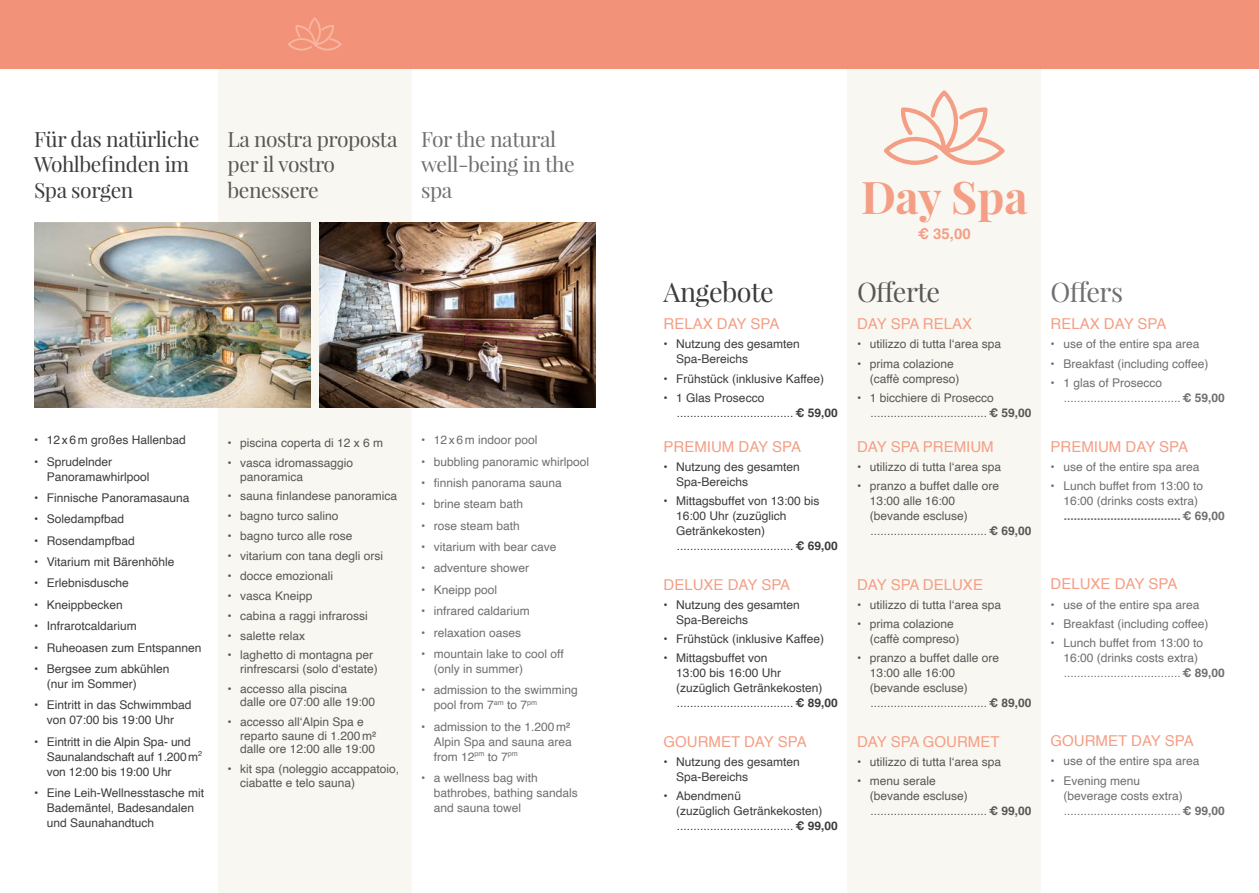
<style>
.page{position:relative;width:1259px;height:893px;background:#fff}
.page>*{position:absolute;margin:0;border:0;box-sizing:border-box;transform-origin:0 0}
.t1{font:700 45px "Playfair Display";letter-spacing:-.005em;color:#f49f85}
.t2{font:27px "Playfair Display";letter-spacing:-.02em;color:#3c3c3b}
.t3{font:27px "Playfair Display";letter-spacing:-.02em;color:#575756}
.t4{font:27px "Playfair Display";color:#706f6f}
.t5{font:21px/25.5px "Playfair Display";letter-spacing:-.02em;color:#3c3c3b}
.t6{font:21px/25.5px "Playfair Display";letter-spacing:-.02em;color:#575756}
.t7{font:21px/25.5px "Playfair Display";letter-spacing:-.02em;color:#706f6f}
.t8{font:15px "Helvetica";color:#f49f85}
.t9{font:700 15px "Helvetica";color:#f49f85}
.t10{font:12px/15px "Helvetica";color:#3c3c3b}
.t11{font:12px/15px "Helvetica";color:#575756}
.t12{font:12px/15px "Helvetica";color:#706f6f}
.t13{font:700 12px "Helvetica";color:#3c3c3b}
.t14{font:700 12px "Helvetica";color:#575756}
.t15{font:700 12px "Helvetica";color:#706f6f}
</style>
<div class="page">
<div style="left:218px;top:68px;width:193px;height:825px;background:#f9f7f2"></div>
<div style="left:847px;top:68px;width:194px;height:825px;background:#f9f7f2"></div>
<img style="left:34px;top:223px;width:276px;height:185px">
<div style="left:0;top:0;width:1259px;height:68px;background:#f29278"></div>
<svg style="left:288px;top:17px;width:54px;height:34px"></svg>
<img style="left:319px;top:223px;width:276px;height:185px">
<svg style="left:884px;top:90px;width:120px;height:75px"></svg>
<h3 class="t5" style="left:34px;top:126px;width:167px">Für das natürliche<br>Wohlbefinden im<br>Spa sorgen</h3>
<h3 class="t6" style="left:227px;top:126px;width:171px">La nostra proposta per il vostro benessere</h3>
<h3 class="t7" style="left:421px;top:126px;width:155px">For the natural well-being in the spa</h3>
<p class="t10" style="left:34px;top:433px;width:153px">• 12 x 6 m großes Hallenbad</p>
<p class="t10" style="left:47px;top:454px;width:104px;text-indent:-13px">• Sprudelnder<br>Panoramawhirlpool</p>
<p class="t10" style="left:34px;top:491px;width:157px">• Finnische Panoramasauna</p>
<p class="t10" style="left:34px;top:512px;width:92px">• Soledampfbad</p>
<p class="t10" style="left:34px;top:533px;width:102px">• Rosendampfbad</p>
<p class="t10" style="left:34px;top:555px;width:142px">• Vitarium mit Bärenhöhle</p>
<p class="t10" style="left:34px;top:576px;width:96px">• Erlebnisdusche</p>
<p class="t10" style="left:34px;top:597px;width:90px">• Kneippbecken</p>
<p class="t10" style="left:34px;top:619px;width:104px">• Infrarotcaldarium</p>
<p class="t10" style="left:34px;top:640px;width:169px">• Ruheoasen zum Entspannen</p>
<p class="t10" style="left:47px;top:662px;width:124px;text-indent:-13px">• Bergsee zum abkühlen (nur im Sommer)</p>
<p class="t10" style="left:34px;top:698px;width:159px;text-align:center">• Eintritt in das Schwimmbad von 07:00 bis 19:00 Uhr</p>
<p class="t10" style="left:47px;top:734px;width:157px;text-indent:-13px">• Eintritt in die Alpin Spa- und<br>Saunalandschaft auf 1.200 m<sup>2 </sup>von 12:00 bis 19:00 Uhr</p>
<p class="t10" style="left:47px;top:786px;width:159px;text-indent:-13px">• Eine Leih-Wellnesstasche mit<br>Bademäntel, Badesandalen und Saunahandtuch</p>
<p class="t11" style="left:227px;top:436px;width:157px">• piscina coperta di 12 x 6 m</p>
<p class="t11" style="left:240px;top:456px;width:114px;line-height:13.5px;text-indent:-13px">• vasca idromassaggio panoramica</p>
<p class="t11" style="left:227px;top:489px;width:171px">• sauna finlandese panoramica</p>
<p class="t11" style="left:227px;top:509px;width:112px">• bagno turco salino</p>
<p class="t11" style="left:227px;top:529px;width:126px">• bagno turco alle rose</p>
<p class="t11" style="left:227px;top:549px;width:157px">• vitarium con tana degli orsi</p>
<p class="t11" style="left:227px;top:569px;width:107px">• docce emozionali</p>
<p class="t11" style="left:227px;top:588px;width:86px">• vasca Kneipp</p>
<p class="t11" style="left:227px;top:608px;width:142px">• cabina a raggi infrarossi</p>
<p class="t11" style="left:227px;top:628px;width:79px">• salette relax</p>
<p class="t11" style="left:240px;top:649px;width:139px;line-height:13.5px;text-indent:-13px">• laghetto di montagna per rinfrescarsi (solo d‘estate)</p>
<p class="t11" style="left:240px;top:682px;width:136px;line-height:13.5px;text-indent:-13px">• accesso alla piscina dalle ore 07:00 alle 19:00</p>
<p class="t11" style="left:240px;top:716px;width:137px;line-height:13.5px;text-indent:-13px">• accesso all‘Alpin Spa e reparto saune di 1.200 m² dalle ore 12:00 alle 19:00</p>
<p class="t11" style="left:240px;top:762px;width:160px;line-height:13.5px;text-indent:-13px">• kit spa (noleggio accappatoio, ciabatte e telo sauna)</p>
<p class="t12" style="left:421px;top:433px;width:118px">• 12 x 6 m indoor pool</p>
<p class="t12" style="left:421px;top:454px;width:170px">• bubbling panoramic whirlpool</p>
<p class="t12" style="left:421px;top:476px;width:142px">• finnish panorama sauna</p>
<p class="t12" style="left:421px;top:497px;width:104px">• brine steam bath</p>
<p class="t12" style="left:421px;top:518px;width:100px">• rose steam bath</p>
<p class="t12" style="left:421px;top:540px;width:137px">• vitarium with bear cave</p>
<p class="t12" style="left:421px;top:561px;width:110px">• adventure shower</p>
<p class="t12" style="left:421px;top:582px;width:78px">• Kneipp pool</p>
<p class="t12" style="left:421px;top:604px;width:110px">• infrared caldarium</p>
<p class="t12" style="left:421px;top:625px;width:102px">• relaxation oases</p>
<p class="t12" style="left:434px;top:647px;width:131px;text-indent:-13px">• mountain lake to cool off (only in summer)</p>
<p class="t12" style="left:434px;top:683px;width:146px;text-indent:-13px">• admission to the swimming pool from 7<sup>am</sup> to 7<sup>pm</sup></p>
<p class="t12" style="left:434px;top:719px;width:140px;text-indent:-13px">• admission to the 1.200 m²<br>Alpin Spa and sauna area from 12<sup>pm</sup> to 7<sup>pm</sup></p>
<p class="t12" style="left:434px;top:771px;width:146px;text-indent:-13px">• a wellness bag with bathrobes, bathing sandals and sauna towel</p>
<h1 class="t1" style="left:861px;top:168px;width:168px">Day Spa</h1>
<p class="t9" style="left:918px;top:225px;width:54px">€ 35,00</p>
<h2 class="t2" style="left:663px;top:275px;width:112px">Angebote</h2>
<h2 class="t3" style="left:857px;top:275px;width:85px">Offerte</h2>
<h2 class="t4" style="left:1050px;top:275px;width:74px">Offers</h2>
<p class="t8" style="left:663px;top:312px;width:117px">RELAX DAY SPA</p>
<p class="t10" style="left:676px;top:337px;width:125px;text-indent:-13px">• Nutzung des gesamten<br>Spa-Bereichs</p>
<p class="t10" style="left:663px;top:371px;width:162px">• Frühstück (inklusive Kaffee)</p>
<p class="t10" style="left:663px;top:391px;width:102px">• 1 Glas Prosecco</p>
<p class="t13" style="left:795px;top:405px;width:44px">€ 59,00</p>
<p class="t8" style="left:663px;top:435px;width:139px">PREMIUM DAY SPA</p>
<p class="t10" style="left:676px;top:460px;width:125px;text-indent:-13px">• Nutzung des gesamten<br>Spa-Bereichs</p>
<p class="t10" style="left:676px;top:494px;width:145px;text-indent:-13px">• Mittagsbuffet von 13:00 bis<br>16:00 Uhr (zuzüglich<br>Getränkekosten)</p>
<p class="t13" style="left:795px;top:539px;width:44px">€ 69,00</p>
<p class="t8" style="left:663px;top:573px;width:128px">DELUXE DAY SPA</p>
<p class="t10" style="left:676px;top:598px;width:125px;text-indent:-13px">• Nutzung des gesamten<br>Spa-Bereichs</p>
<p class="t10" style="left:663px;top:632px;width:162px">• Frühstück (inklusive Kaffee)</p>
<p class="t10" style="left:676px;top:651px;width:148px;text-indent:-13px">• Mittagsbuffet von<br>13:00 bis 16:00 Uhr (zuzüglich Getränkekosten)</p>
<p class="t13" style="left:795px;top:696px;width:44px">€ 89,00</p>
<p class="t8" style="left:663px;top:730px;width:145px">GOURMET DAY SPA</p>
<p class="t10" style="left:676px;top:755px;width:125px;text-indent:-13px">• Nutzung des gesamten<br>Spa-Bereichs</p>
<p class="t10" style="left:676px;top:789px;width:148px;text-indent:-13px">• Abendmenü<br>(zuzüglich Getränkekosten)</p>
<p class="t13" style="left:795px;top:819px;width:44px">€ 99,00</p>
<p class="t8" style="left:857px;top:312px;width:117px">DAY SPA RELAX</p>
<p class="t11" style="left:857px;top:337px;width:146px">• utilizzo di tutta l‘area spa</p>
<p class="t11" style="left:870px;top:356px;width:91px;text-indent:-13px">• prima colazione (caffè compreso)</p>
<p class="t11" style="left:857px;top:391px;width:138px">• 1 bicchiere di Prosecco</p>
<p class="t14" style="left:989px;top:405px;width:44px">€ 59,00</p>
<p class="t8" style="left:857px;top:435px;width:138px">DAY SPA PREMIUM</p>
<p class="t11" style="left:857px;top:460px;width:146px">• utilizzo di tutta l‘area spa</p>
<p class="t11" style="left:870px;top:479px;width:131px;text-indent:-13px">• pranzo a buffet dalle ore<br>13:00 alle 16:00 (bevande escluse)</p>
<p class="t14" style="left:989px;top:524px;width:44px">€ 69,00</p>
<p class="t8" style="left:857px;top:573px;width:127px">DAY SPA DELUXE</p>
<p class="t11" style="left:857px;top:597px;width:146px">• utilizzo di tutta l‘area spa</p>
<p class="t11" style="left:870px;top:617px;width:91px;text-indent:-13px">• prima colazione (caffè compreso)</p>
<p class="t11" style="left:870px;top:651px;width:131px;text-indent:-13px">• pranzo a buffet dalle ore<br>13:00 alle 16:00 (bevande escluse)</p>
<p class="t14" style="left:989px;top:696px;width:44px">€ 89,00</p>
<p class="t8" style="left:857px;top:730px;width:144px">DAY SPA GOURMET</p>
<p class="t11" style="left:857px;top:754px;width:146px">• utilizzo di tutta l‘area spa</p>
<p class="t11" style="left:870px;top:774px;width:100px;text-indent:-13px">• menu serale (bevande escluse)</p>
<p class="t14" style="left:989px;top:803px;width:44px">€ 99,00</p>
<p class="t8" style="left:1050px;top:312px;width:117px">RELAX DAY SPA</p>
<p class="t12" style="left:1050px;top:337px;width:150px">• use of the entire spa area</p>
<p class="t12" style="left:1050px;top:356px;width:159px">• Breakfast (including coffee)</p>
<p class="t12" style="left:1050px;top:376px;width:113px">• 1 glas of Prosecco</p>
<p class="t15" style="left:1182px;top:390px;width:44px">€ 59,00</p>
<p class="t8" style="left:1050px;top:435px;width:139px">PREMIUM DAY SPA</p>
<p class="t12" style="left:1050px;top:460px;width:150px">• use of the entire spa area</p>
<p class="t12" style="left:1063px;top:479px;width:141px;text-indent:-13px">• Lunch buffet from 13:00 to<br>16:00 (drinks costs extra)</p>
<p class="t15" style="left:1182px;top:509px;width:44px">€ 69,00</p>
<p class="t8" style="left:1050px;top:572px;width:128px">DELUXE DAY SPA</p>
<p class="t12" style="left:1050px;top:597px;width:150px">• use of the entire spa area</p>
<p class="t12" style="left:1050px;top:616px;width:159px">• Breakfast (including coffee)</p>
<p class="t12" style="left:1063px;top:636px;width:141px;text-indent:-13px">• Lunch buffet from 13:00 to<br>16:00 (drinks costs extra)</p>
<p class="t15" style="left:1182px;top:665px;width:44px">€ 89,00</p>
<p class="t8" style="left:1050px;top:729px;width:145px">GOURMET DAY SPA</p>
<p class="t12" style="left:1050px;top:754px;width:150px">• use of the entire spa area</p>
<p class="t12" style="left:1063px;top:773px;width:121px;text-indent:-13px">• Evening menu (beverage costs extra)</p>
<p class="t15" style="left:1182px;top:803px;width:44px">€ 99,00</p>
</div>
